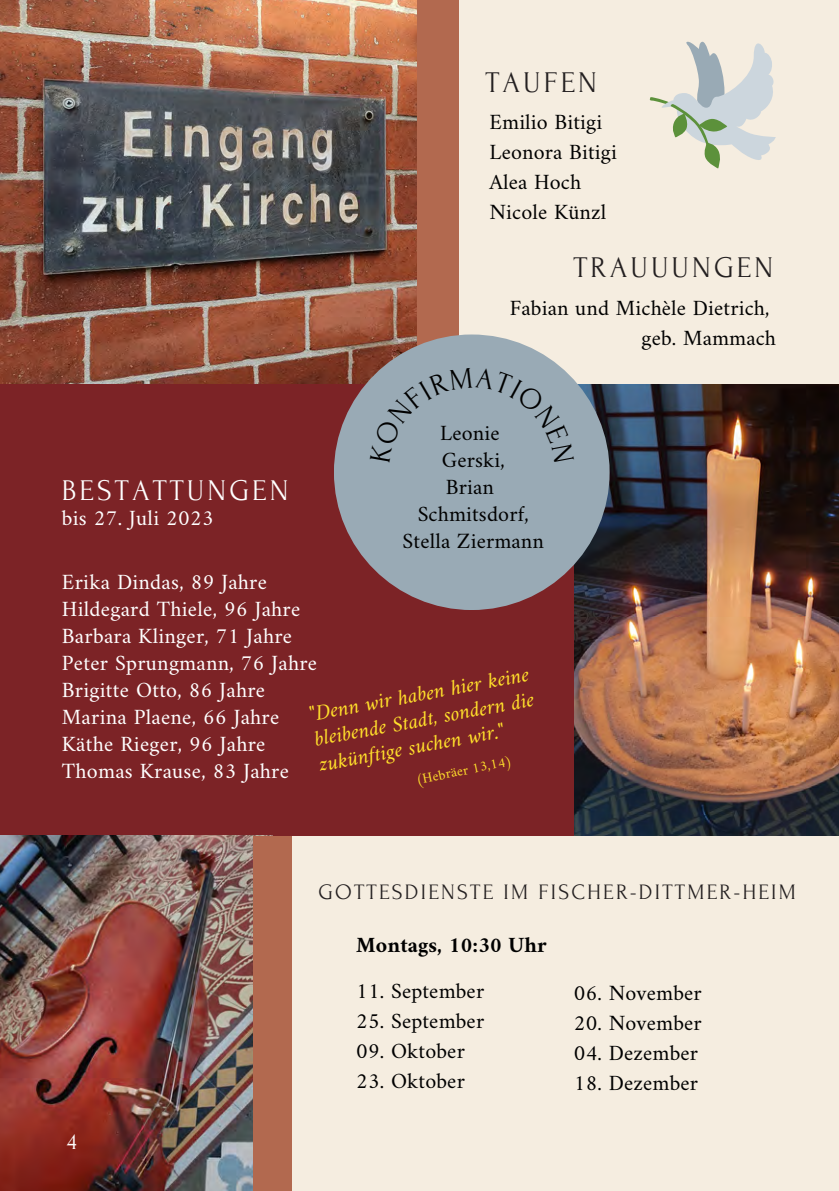
<style>
.page{position:relative;width:839px;height:1191px;background:#fff}
.page>*{position:absolute;margin:0;border:0;box-sizing:border-box;transform-origin:0 0}
.t1{font:30px "Forum";letter-spacing:.1em;color:#231f20}
.t2{font:30px "Forum";letter-spacing:.1em;color:#fff}
.t3{font:23.4px "Forum";color:#fff}
.t4{font:22px "Amiri";letter-spacing:.005em;color:#000}
.t5{font:22px "Amiri";letter-spacing:.015em;color:#fff}
.t6{font:italic 22px/25.6px "Amiri";color:#ffdf2b;text-align:justify}
.t7{font:22px "Forum";letter-spacing:.1em;color:#231f20}
.t8{font:700 22px "Amiri";letter-spacing:.005em;color:#000}
.t9{font:14px "Amiri";color:#ffdf2b}
</style>
<div class="page">
<div style="left:0;top:0;width:838px;height:1191px;background:#f5ede0"></div>
<img style="left:0;top:0;width:418px;height:384px">
<img style="left:573px;top:384px;width:265px;height:452px">
<div style="left:0;top:384px;width:573px;height:452px;background:#7c2326"></div>
<div style="left:418px;top:0;width:41px;height:384px;background:#b2694f"></div>
<img style="left:0;top:836px;width:253px;height:355px">
<div style="left:253px;top:836px;width:39px;height:355px;background:#b2694f"></div>
<svg style="left:649px;top:41px;width:126px;height:128px"></svg>
<div style="left:334px;top:334px;width:275px;height:276px;background:#99aab5;border-radius:50%"></div>
<svg style="left:369px;top:367px;width:205px;height:14px"></svg>
<p class="t1" style="left:485px;top:66px;width:113px">TAUFEN</p>
<p class="t2" style="left:62px;top:474px;width:228px">BESTATTUNGEN</p>
<p class="t5" style="left:62px;top:504px;width:153px">bis 27. Juli 2023</p>
<p class="t4" style="left:489px;top:108px;width:114px">Emilio Bitigi</p>
<p class="t4" style="left:489px;top:138px;width:129px">Leonora Bitigi</p>
<p class="t4" style="left:489px;top:168px;width:93px">Alea Hoch</p>
<p class="t4" style="left:489px;top:198px;width:118px">Nicole Künzl</p>
<p class="t1" style="left:573px;top:251px;width:201px">TRAUUUNGEN</p>
<p class="t4" style="left:510px;top:294px;width:261px">Fabian und Michèle Dietrich,</p>
<p class="t4" style="left:641px;top:324px;width:136px">geb. Mammach</p>
<p class="t4" style="left:440px;top:420px;width:61px">Leonie</p>
<p class="t4" style="left:442px;top:447px;width:64px">Gerski,</p>
<p class="t4" style="left:446px;top:474px;width:50px">Brian</p>
<p class="t4" style="left:417px;top:501px;width:113px">Schmitsdorf,</p>
<p class="t4" style="left:402px;top:528px;width:143px">Stella Ziermann</p>
<p class="t5" style="left:62px;top:568px;width:206px">Erika Dindas, 89 Jahre</p>
<p class="t5" style="left:62px;top:595px;width:240px">Hildegard Thiele, 96 Jahre</p>
<p class="t5" style="left:62px;top:622px;width:232px">Barbara Klinger, 71 Jahre</p>
<p class="t5" style="left:62px;top:649px;width:257px">Peter Sprungmann, 76 Jahre</p>
<p class="t5" style="left:62px;top:676px;width:205px">Brigitte Otto, 86 Jahre</p>
<p class="t5" style="left:62px;top:703px;width:219px">Marina Plaene, 66 Jahre</p>
<p class="t5" style="left:62px;top:730px;width:205px">Käthe Rieger, 96 Jahre</p>
<p class="t5" style="left:62px;top:757px;width:228px">Thomas Krause, 83 Jahre</p>
<p class="t6" style="left:307px;top:700px;width:225px;rotate:-10deg">"Denn wir haben hier keine bleibende Stadt, sondern die zukünftige suchen wir."</p>
<p class="t9" style="left:414px;top:771px;width:99px;rotate:-11deg">(Hebräer 13,14)</p>
<p class="t3" style="left:67px;top:1129px;width:11px">4</p>
<p class="t7" style="left:318px;top:880px;width:479px">GOTTESDIENSTE IM FISCHER-DITTMER-HEIM</p>
<p class="t8" style="left:356px;top:931px;width:192px">Montags, 10:30 Uhr</p>
<p class="t4" style="left:356px;top:977px;width:130px">11. September</p>
<p class="t4" style="left:356px;top:1007px;width:130px">25. September</p>
<p class="t4" style="left:356px;top:1037px;width:110px">09. Oktober</p>
<p class="t4" style="left:356px;top:1067px;width:110px">23. Oktober</p>
<p class="t4" style="left:573px;top:980px;width:129px">06. November</p>
<p class="t4" style="left:573px;top:1010px;width:129px">20. November</p>
<p class="t4" style="left:573px;top:1040px;width:126px">04. Dezember</p>
<p class="t4" style="left:573px;top:1070px;width:126px">18. Dezember</p>
</div>
